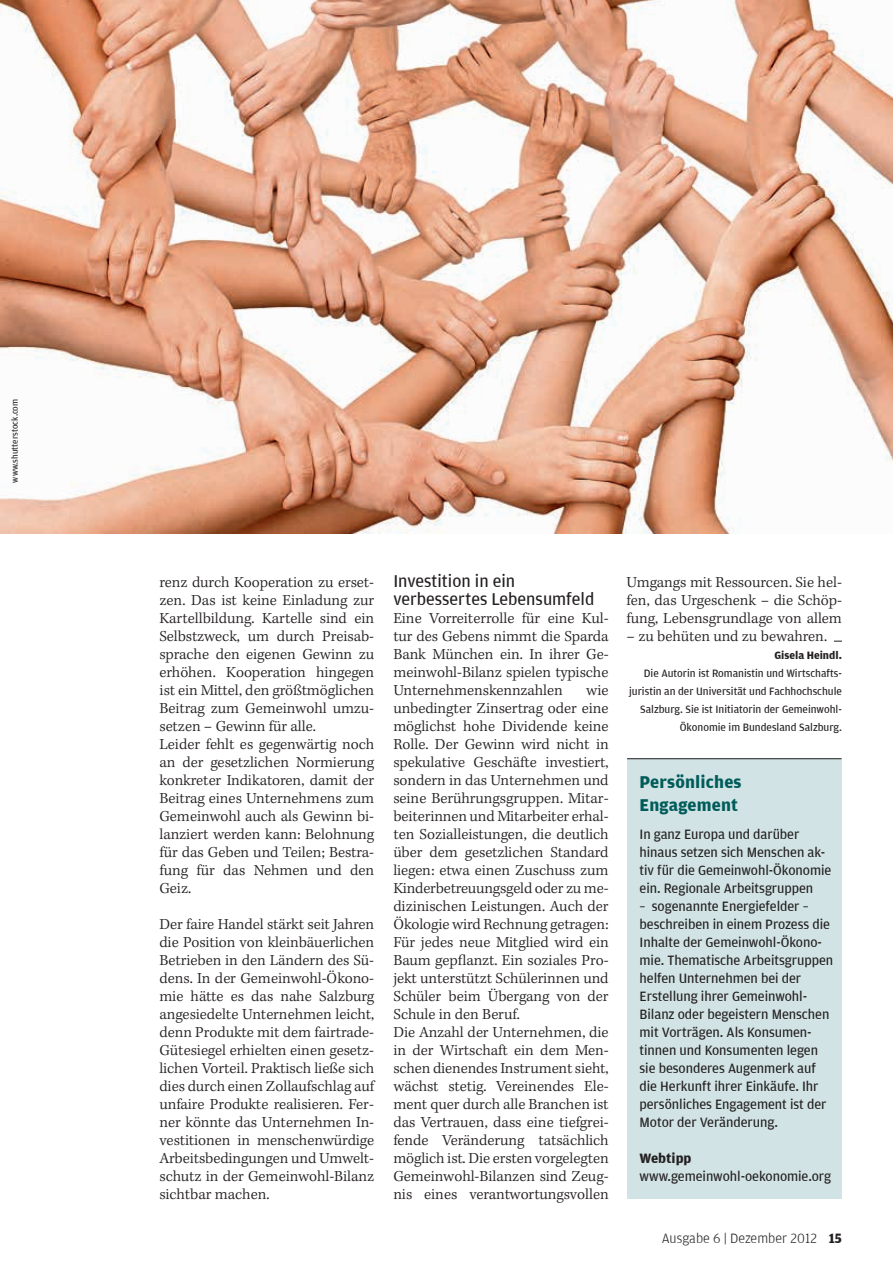
<style>
.page{position:relative;width:893px;height:1263px;background:#fff}
.page>*{position:absolute;margin:0;border:0;box-sizing:border-box;transform-origin:0 0}
.t1{font:18px/18px "Amplitude";color:#231f20}
.t2{font:700 18px/22.5px "Amplitude";letter-spacing:.01em;color:#005c5a}
.t3{font:15.75px/18px "Kepler Std Light Capt";letter-spacing:-.005em;color:#231f20;text-align:justify}
.t4{font:14.25px/18px "Amplitude";letter-spacing:-.005em;color:#231f20}
.t5{font:300 14.25px "Amplitude";color:#231f20}
.t6{font:700 14.25px "Amplitude";color:#231f20}
.t7{font:11.25px/18px "Amplitude";color:#231f20;text-align:right}
.t8{font:700 11.25px "Amplitude";color:#231f20}
.t9{font:9px "Amplitude";color:#231f20}
.s1{font-weight:700}
</style>
<div class="page">
<div style="left:627px;top:758px;width:214px;height:441px;background:#d1e3e4"></div>
<hr style="left:627px;top:758px;width:214px;height:1px;background:#231f20">
<img style="left:0;top:0;width:893px;height:533px">
<p class="t9" style="left:10px;top:483px;width:85px;rotate:-90deg">www.shutterstock.com</p>
<p class="t3" style="left:159px;top:574px;width:216px;text-align:left">renz durch Kooperation zu erset&shy;zen. Das ist keine Einladung zur<br>Kartellbildung. Kartelle sind ein<br>Selbstzweck, um durch Preisab&shy;sprache den eigenen Gewinn zu erhöhen. Kooperation hingegen ist ein Mittel, den größtmöglichen<br>Beitrag zum Gemeinwohl umzu&shy;setzen – Gewinn für alle.<br>Leider fehlt es gegenwärtig noch an der gesetzlichen Normierung konkreter Indikatoren, damit der<br>Beitrag eines Unternehmens zum<br>Gemeinwohl auch als Gewinn bi&shy;lanziert werden kann: Belohnung für das Geben und Teilen; Bestra&shy;fung für das Nehmen und den<br>Geiz.</p>
<p class="t3" style="left:159px;top:916px;width:216px">Der faire Handel stärkt seit Jahren die Position von kleinbäuerlichen Betrieben in den Ländern des Sü&shy;dens. In der Gemeinwohl-Ökono&shy;mie hätte es das nahe Salzburg angesiedelte Unternehmen leicht, denn Produkte mit dem fairtrade-Gütesiegel erhielten einen gesetz&shy;lichen Vorteil. Praktisch ließe sich dies durch einen Zollaufschlag auf unfaire Produkte realisieren. Fer&shy;ner könnte das Unternehmen In&shy;vestitionen in menschenwürdige Arbeitsbedingungen und Umwelt&shy;schutz in der Gemeinwohl-Bilanz sichtbar machen.</p>
<p class="t1" style="left:393px;top:572px;width:202px">Investition in ein verbessertes Lebensumfeld</p>
<p class="t3" style="left:393px;top:610px;width:217px">Eine Vorreiterrolle für eine Kul&shy;tur des Gebens nimmt die Sparda Bank München ein. In ihrer Ge&shy;meinwohl-Bilanz spielen typische Unternehmenskennzahlen</p>
<p class="t3" style="left:393px;top:682px;width:217px;text-align:left;text-indent:193px">wie unbedingter Zinsertrag oder eine möglichst hohe Dividende keine<br>Rolle. Der Gewinn wird nicht in spekulative Geschäfte investiert, sondern in das Unternehmen und seine Berührungsgruppen. Mitar&shy;beiterinnen und Mitarbeiter erhal&shy;ten Sozialleistungen, die deutlich über dem gesetzlichen Standard liegen: etwa einen Zuschuss zum<br>Kinderbetreuungsgeld oder zu me&shy;dizinischen Leistungen. Auch der<br>Ökologie wird Rechnung getragen:<br>Für jedes neue Mitglied wird ein<br>Baum gepflanzt. Ein soziales Pro&shy;jekt unterstützt Schülerinnen und<br>Schüler beim Übergang von der<br>Schule in den Beruf.<br>Die Anzahl der Unternehmen, die in der Wirtschaft ein dem Men&shy;schen dienendes Instrument sieht, wächst stetig. Vereinendes Ele&shy;ment quer durch alle Branchen ist das Vertrauen, dass eine tiefgrei&shy;fende Veränderung tatsächlich möglich ist. Die ersten vorgelegten<br>Gemeinwohl-Bilanzen sind Zeug&shy;nis eines verantwortungsvollen</p>
<p class="t3" style="left:627px;top:574px;width:217px">Umgangs mit Ressourcen. Sie hel&shy;fen, das Urgeschenk – die Schöp&shy;fung, Lebensgrundlage von allem</p>
<p class="t3" style="left:627px;top:628px;width:202px">– zu behüten und zu bewahren.</p>
<p class="t8" style="left:774px;top:649px;width:69px">Gisela Heindl.</p>
<p class="t7" style="left:629px;top:664px;width:214px">Die Autorin ist Romanistin und Wirtschafts&shy;juristin an der Universität und Fachhochschule Salzburg. Sie ist Initiatorin der Gemeinwohl-Ökonomie im Bundesland Salzburg.</p>
<p class="t2" style="left:639px;top:771px;width:103px">Persönliches<br>Engagement</p>
<p class="t4" style="left:639px;top:825px;width:193px">In ganz Europa und darüber hinaus setzen sich Menschen ak&shy;tiv für die Gemeinwohl-Ökonomie ein. Regionale Arbeitsgruppen</p>
<p class="t4" style="left:639px;top:897px;width:195px">– sogenannte Energiefelder – beschreiben in einem Prozess die<br>Inhalte der Gemeinwohl-Ökono&shy;mie. Thematische Arbeitsgruppen helfen Unternehmen bei der<br>Erstellung ihrer Gemeinwohl-<br>Bilanz oder begeistern Menschen mit Vorträgen. Als Konsumen&shy;tinnen und Konsumenten legen sie besonderes Augenmerk auf die Herkunft ihrer Einkäufe. Ihr persönliches Engagement ist der<br>Motor der Veränderung.</p>
<p class="t6" style="left:639px;top:1150px;width:53px">Webtipp</p>
<p class="t4" style="left:639px;top:1167px;width:193px">www.gemeinwohl-oekonomie.org</p>
<p class="t5" style="left:662px;top:1230px;width:182px">Ausgabe 6 | Dezember 2012 <span class="s1">15</span></p>
</div>
